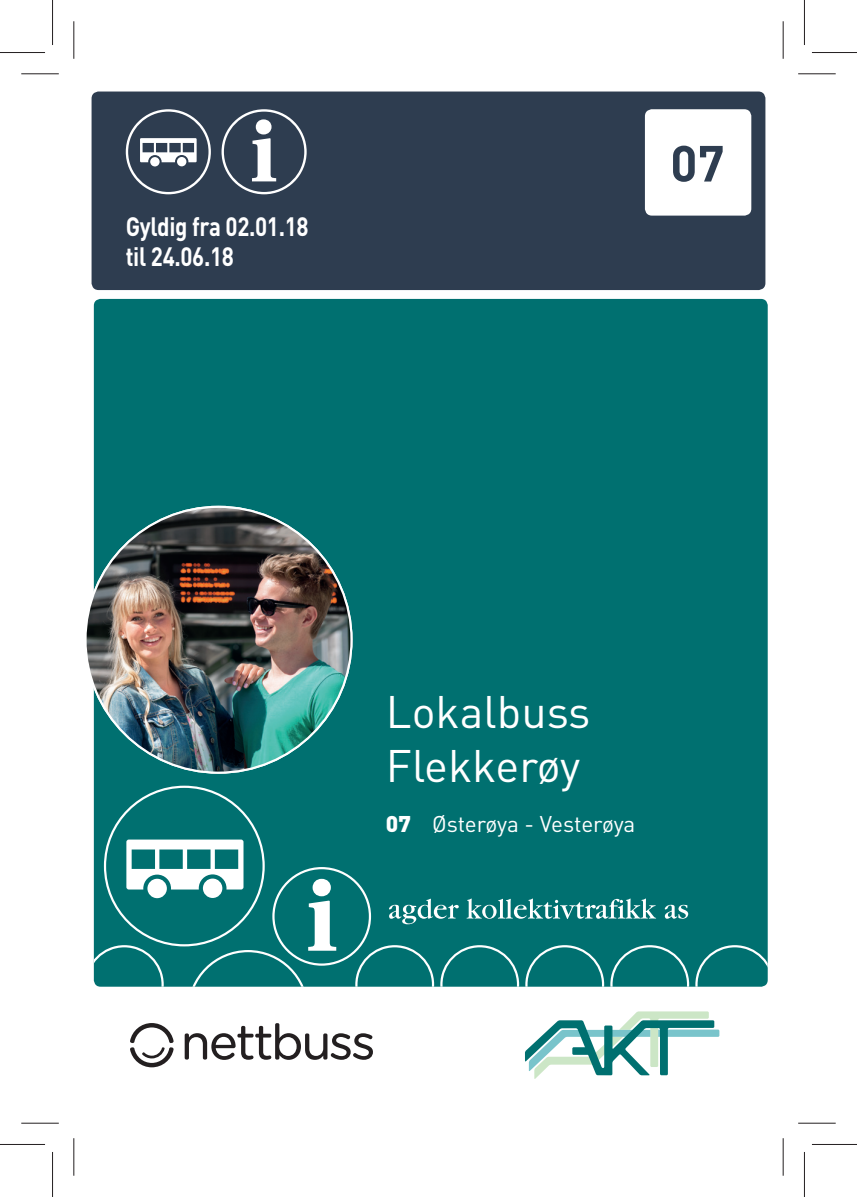
<style>
.page{position:relative;width:857px;height:1197px;background:#fff}
.page>*{position:absolute;margin:0;border:0;box-sizing:border-box;transform-origin:0 0}
.t1{font:700 50px "DINOT";color:#2e3d50}
.t2{font:45px/54px "DINOT";color:#fff}
.t3{font:700 26.25px/30px "DINOT";letter-spacing:-.015em;color:#fff;scale:.85 1}
.t4{font:22.5px "DINOT";letter-spacing:-.01em;color:#fff}
.s1{font-weight:900}
</style>
<div class="page">
<div style="left:94px;top:299px;width:673px;height:687px;background:#007070;border-radius:7px"></div>
<svg style="left:695px;top:945px;width:72px;height:41px"></svg>
<svg style="left:94px;top:785px;width:595px;height:201px"></svg>
<div style="left:91px;top:91px;width:674px;height:199px;background:#2e3d50;border-radius:7px"></div>
<svg style="left:126px;top:109px;width:85px;height:85px"></svg>
<svg style="left:221px;top:109px;width:85px;height:85px"></svg>
<svg style="left:130px;top:1023px;width:243px;height:44px"></svg>
<img style="left:85px;top:507px;width:266px;height:265px;border-radius:50%">
<svg style="left:525px;top:1011px;width:194px;height:68px"></svg>
<div style="left:644px;top:109px;width:107px;height:106px;background:#fff;border-radius:7px"></div>
<hr style="left:21px;top:73px;width:38px;height:1px;background:#231f20">
<hr style="left:797px;top:73px;width:38px;height:1px;background:#231f20">
<hr style="left:21px;top:1122px;width:38px;height:1px;background:#231f20">
<hr style="left:797px;top:1122px;width:38px;height:1px;background:#231f20">
<hr style="left:73px;top:21px;width:1px;height:38px;background:#231f20">
<hr style="left:73px;top:1138px;width:1px;height:37px;background:#231f20">
<hr style="left:782px;top:21px;width:1px;height:38px;background:#231f20">
<hr style="left:782px;top:1138px;width:1px;height:37px;background:#231f20">
<hr style="left:0;top:52px;width:45px;height:1px;background:#231f20">
<hr style="left:811px;top:52px;width:45px;height:1px;background:#231f20">
<hr style="left:0;top:1143px;width:45px;height:1px;background:#231f20">
<hr style="left:811px;top:1143px;width:45px;height:1px;background:#231f20">
<hr style="left:52px;top:0;width:1px;height:45px;background:#231f20">
<hr style="left:52px;top:1151px;width:1px;height:45px;background:#231f20">
<hr style="left:803px;top:0;width:1px;height:45px;background:#231f20">
<hr style="left:803px;top:1151px;width:1px;height:45px;background:#231f20">
<p class="t3" style="left:126px;top:213px;width:216px">Gyldig fra 02.01.18 til 24.06.18</p>
<h1 class="t1" style="left:670px;top:146px;width:56px">07</h1>
<h2 class="t2" style="left:386px;top:690px;width:206px">Lokalbuss<br>Flekkerøy</h2>
<p class="t4" style="left:386px;top:816px;width:251px"><span class="s1">07</span> Østerøya - Vesterøya</p>
</div>
